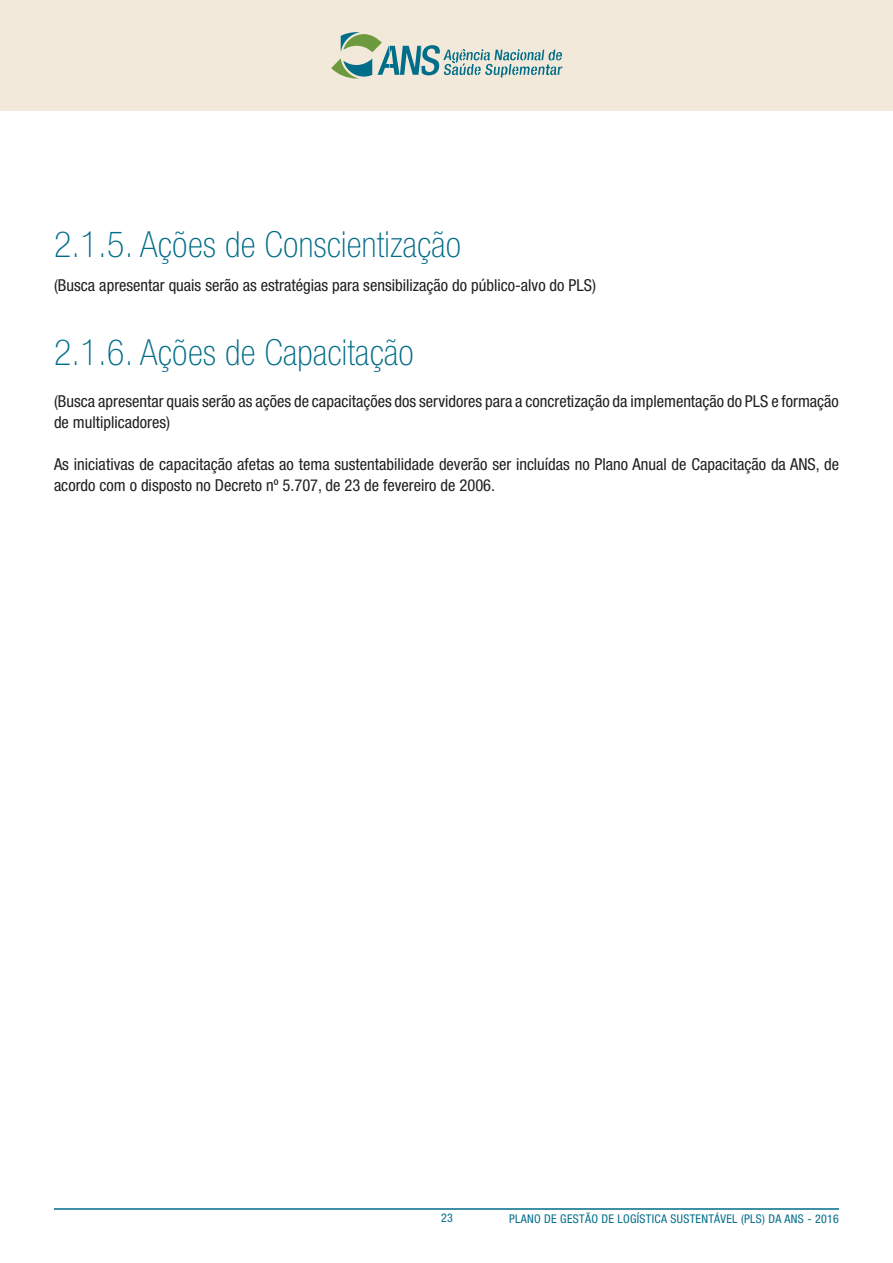
<style>
.page{position:relative;width:893px;height:1263px;background:#fff}
.page>*{position:absolute;margin:0;border:0;box-sizing:border-box;transform-origin:0 0}
.texto{font:100 condensed 36px "Helvetica Neue";letter-spacing:.01em;color:#006d89}
.texto-2{font:condensed 16.5px/21px "Helvetica Neue";color:#231f20}
.t1{font:condensed 12px "Helvetica Neue";letter-spacing:.025em;color:#006d89}
</style>
<div class="page">
<div style="left:0;top:0;width:893px;height:111px;background:#f2e9da"></div>
<svg style="left:331px;top:32px;width:231px;height:46px"></svg>
<hr style="left:54px;top:1208px;width:785px;height:2px;background:#006d89">
<p class="texto" style="left:54px;top:224px;width:409px">2.1.5. Ações de Conscientização</p>
<p class="texto-2" style="left:54px;top:275px;width:544px">(Busca apresentar quais serão as estratégias para sensibilização do público-alvo do PLS)</p>
<p class="texto" style="left:54px;top:332px;width:361px">2.1.6. Ações de Capacitação</p>
<p class="texto-2" style="left:54px;top:391px;width:786px">(Busca apresentar quais serão as ações de capacitações dos servidores para a concretização da implementação do PLS e formação de multiplicadores)</p>
<p class="texto-2" style="left:54px;top:454px;width:787px">As iniciativas de capacitação afetas ao tema sustentabilidade deverão ser incluídas no Plano Anual de Capacitação da ANS, de acordo com o disposto no Decreto nº 5.707, de 23 de fevereiro de 2006.</p>
<p class="t1" style="left:441px;top:1211px;width:13px">23</p>
<p class="t1" style="left:509px;top:1211px;width:331px">PLANO DE GESTÃO DE LOGÍSTICA SUSTENTÁVEL (PLS) DA ANS - 2016</p>
</div>
